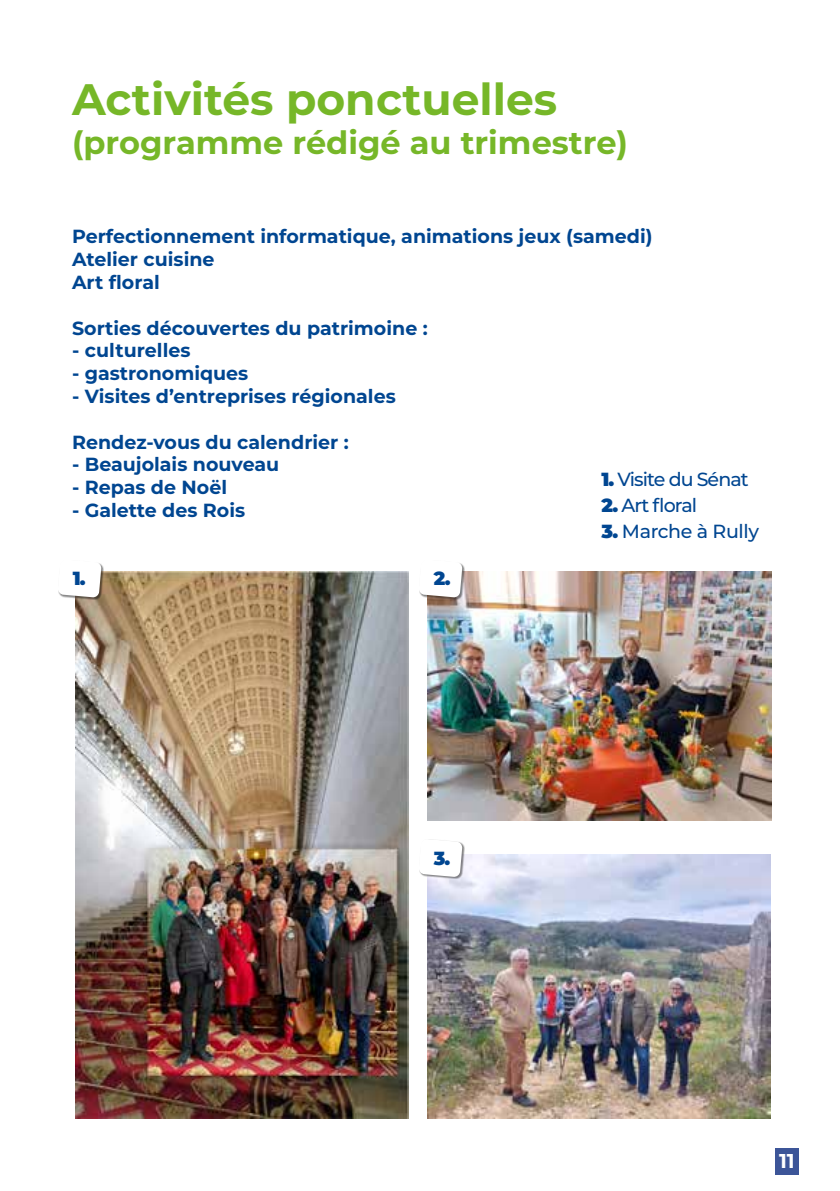
<style>
.page{position:relative;width:840px;height:1191px;background:#fff}
.page>*{position:absolute;margin:0;border:0;box-sizing:border-box;transform-origin:0 0}
.t1{font:700 44px "Montserrat";color:#76b728}
.t2{font:700 32px "Montserrat";color:#76b728}
.t3{font:700 20px "Montserrat";color:#fff}
.t4{font:700 19px/22.8px "Montserrat";color:#004691}
.t5{font:500 19px "Montserrat";letter-spacing:-.05em;color:#004691}
.t6{font:500 19px "Montserrat";letter-spacing:-.02em;color:#004691}
.t7{font:900 19px "Montserrat";color:#004691}
.s1{font-weight:900}
</style>
<div class="page">
<div style="left:774px;top:1148px;width:24px;height:27px;background:#3c5598"></div>
<img style="left:76px;top:571px;width:332px;height:547px">
<img style="left:427px;top:571px;width:343px;height:249px">
<img style="left:427px;top:854px;width:343px;height:264px">
<div style="left:58px;top:560px;width:46px;height:39px;background:#000;opacity:.47"></div>
<svg style="left:58px;top:560px;width:43px;height:37px"></svg>
<div style="left:419px;top:560px;width:45px;height:39px;background:#000;opacity:.47"></div>
<svg style="left:419px;top:560px;width:43px;height:37px"></svg>
<div style="left:419px;top:839px;width:45px;height:40px;background:#000;opacity:.47"></div>
<svg style="left:419px;top:839px;width:43px;height:38px"></svg>
<h1 class="t1" style="left:72px;top:67px;width:486px">Activités ponctuelles</h1>
<h2 class="t2" style="left:72px;top:119px;width:557px">(programme rédigé au trimestre)</h2>
<p class="t4" style="left:72px;top:224px;width:581px">Perfectionnement informatique, animations jeux (samedi)<br>Atelier cuisine<br>Art floral</p>
<p class="t4" style="left:72px;top:315px;width:357px">Sorties découvertes du patrimoine :</p>
<p class="t4" style="left:72px;top:338px;width:120px">- culturelles</p>
<p class="t4" style="left:72px;top:361px;width:178px">- gastronomiques</p>
<p class="t4" style="left:72px;top:384px;width:325px">- Visites d’entreprises régionales</p>
<p class="t4" style="left:72px;top:429px;width:278px">Rendez-vous du calendrier :</p>
<p class="t4" style="left:72px;top:452px;width:208px">- Beaujolais nouveau</p>
<p class="t4" style="left:72px;top:475px;width:156px">- Repas de Noël</p>
<p class="t4" style="left:72px;top:498px;width:174px">- Galette des Rois</p>
<p class="t5" style="left:601px;top:466px;width:148px"><span class="s1">1.</span> Visite du Sénat</p>
<p class="t5" style="left:601px;top:492px;width:97px"><span class="s1">2.</span> Art floral</p>
<p class="t6" style="left:601px;top:518px;width:159px"><span class="s1">3.</span> Marche à Rully</p>
<p class="t7" style="left:73px;top:564px;width:14px">1.</p>
<p class="t7" style="left:433px;top:564px;width:18px">2.</p>
<p class="t7" style="left:433px;top:843px;width:18px">3.</p>
<p class="t3" style="left:778px;top:1146px;width:17px">11</p>
</div>
